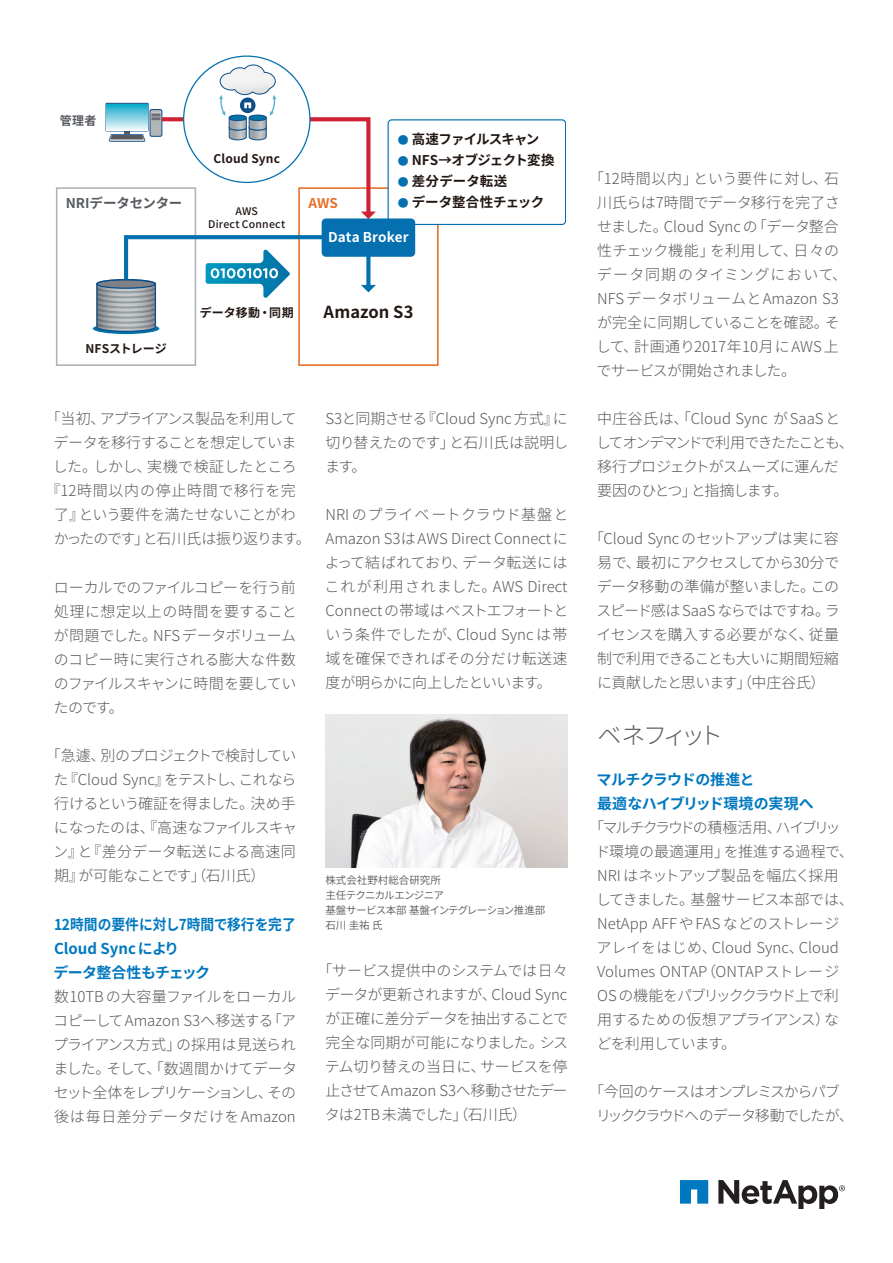
<style>
.page{position:relative;width:893px;height:1263px;background:#fff}
.page>*{position:absolute;margin:0;border:0;box-sizing:border-box;transform-origin:0 0}
.t1{font:300 24px "Noto Sans CJ Kjp";letter-spacing:-.17em;color:#585b5f}
.t2{font:700 16.5px "Noto Sans CJ Kjp";color:#221713}
.t3{font:300 15px/24px "Noto Sans CJ Kjp";letter-spacing:-.02em;color:#57585a;text-align:justify}
.t4{font:300 15px/24px "Noto Sans CJ Kjp";color:#57585a}
.t5{font:300 15px/24px "Noto Sans CJ Kjp";letter-spacing:-.05em;color:#57585a}
.t6{font:700 15px/24px "Noto Sans CJ Kjp";letter-spacing:-.01em;color:#0078c0;scale:.92 1}
.t7{font:300 15px/24px "Noto Sans CJ Kjp";letter-spacing:-.09em;color:#57585a}
.t8{font:700 15px/24px "Noto Sans CJ Kjp";letter-spacing:-.035em;color:#0078c0}
.t9{font:300 15px "Noto Sans CJ Kjp";letter-spacing:-.08em;color:#57585a}
.t10{font:300 15px "Noto Sans CJ Kjp";letter-spacing:-.075em;color:#57585a}
.t11{font:300 15px "Noto Sans CJ Kjp";letter-spacing:-.045em;color:#57585a}
.t12{font:300 15px "Noto Sans CJ Kjp";letter-spacing:.04em;color:#57585a}
.t13{font:700 13.5px "Noto Sans CJ Kjp";letter-spacing:-.045em;color:#221713}
.t14{font:700 13.5px "Noto Sans CJ Kjp";letter-spacing:-.06em;color:#221713}
.t15{font:700 13.5px "Noto Sans CJ Kjp";letter-spacing:-.02em;color:#221713}
.t16{font:700 13.5px "Noto Sans CJ Kjp";letter-spacing:-.005em;color:#575b5f}
.t17{font:700 13.5px "Noto Sans CJ Kjp";letter-spacing:.01em;color:#fff}
.t18{font:700 13.5px "Noto Sans CJ Kjp";letter-spacing:.015em;color:#221713}
.t19{font:700 13.5px "Noto Sans CJ Kjp";color:#e47027}
.t20{font:700 12px "Noto Sans CJ Kjp";letter-spacing:.01em;color:#221713}
.t21{font:700 12px "Noto Sans CJ Kjp";color:#575b5f}
.t22{font:600 10.5px/15px "Noto Sans CJ Kjp";letter-spacing:-.035em;color:#57585a}
.t23{font:500 10.5px/12.6px "Noto Sans CJ Kjp";letter-spacing:.02em;color:#221713;text-align:center}
.s1{font-size:10.8px;color:#0470af}
</style>
<div class="page">
<svg style="left:680px;top:1180px;width:28px;height:23px"></svg>
<svg style="left:718px;top:1180px;width:127px;height:29px"></svg>
<img style="left:325px;top:714px;width:242px;height:153px">
<svg style="left:56px;top:56px;width:510px;height:310px"></svg>
<p class="t21" style="left:60px;top:114px;width:38px">管理者</p>
<p class="t16" style="left:66px;top:195px;width:118px">NRIデータセンター</p>
<p class="t20" style="left:213px;top:152px;width:68px">Cloud Sync</p>
<p class="t23" style="left:208px;top:205px;width:78px">AWS<br>Direct Connect</p>
<p class="t14" style="left:398px;top:132px;width:143px"><span class="s1">●</span> 高速ファイルスキャン</p>
<p class="t13" style="left:398px;top:153px;width:158px"><span class="s1">●</span> NFS→オブジェクト変換</p>
<p class="t18" style="left:398px;top:174px;width:111px"><span class="s1">●</span> 差分データ転送</p>
<p class="t15" style="left:398px;top:195px;width:148px"><span class="s1">●</span> データ整合性チェック</p>
<p class="t17" style="left:328px;top:229px;width:82px">Data Broker</p>
<p class="t19" style="left:308px;top:195px;width:31px">AWS</p>
<p class="t20" style="left:85px;top:342px;width:83px">NFSストレージ</p>
<p class="t20" style="left:200px;top:305px;width:95px">データ移動・同期</p>
<p class="t2" style="left:324px;top:303px;width:91px">Amazon S3</p>
<p class="t10" style="left:46px;top:410px;width:252px">「当初、アプライアンス製品を利用して</p>
<p class="t11" style="left:54px;top:434px;width:245px">データを移行することを想定していま</p>
<p class="t3" style="left:53px;top:455px;width:246px">した。しかし、実機で検証したところ</p>
<p class="t12" style="left:46px;top:482px;width:251px">『12時間以内の停止時間で移行を完</p>
<p class="t3" style="left:54px;top:503px;width:243px">了』という要件を満たせないことがわ</p>
<p class="t9" style="left:54px;top:530px;width:259px">かったのです」と石川氏は振り返ります。</p>
<p class="t3" style="left:54px;top:575px;width:245px">ローカルでのファイルコピーを行う前処理に想定以上の時間を要することが問題でした。NFSデータボリュームのコピー時に実行される膨大な件数のファイルスキャンに時間を要していたのです。</p>
<p class="t3" style="left:53px;top:744px;width:246px;text-indent:-7px">「急遽、別のプロジェクトで検討していた『Cloud Sync』をテストし、これなら行けるという確証を得ました。決め手になったのは、『高速なファイルスキャン』と『差分データ転送による高速同期』が可能なことです」（石川氏）</p>
<p class="t6" style="left:54px;top:912px;width:265px">12時間の要件に対し7時間で移行を完了<br>Cloud Sync により<br>データ整合性もチェック</p>
<p class="t3" style="left:53px;top:984px;width:245px">数10TB の大容量ファイルをローカルコピーしてAmazon S3へ移送する「アプライアンス方式」の採用は見送られました。そして、「数週間かけてデータセット全体をレプリケーションし、その後は毎日差分データだけをAmazon</p>
<p class="t3" style="left:325px;top:407px;width:245px">S3と同期させる『Cloud Sync 方式』に切り替えたのです」と石川氏は説明します。</p>
<p class="t3" style="left:325px;top:503px;width:246px">NRI のプライベートクラウド基盤とAmazon S3は AWS Direct Connect によって結ばれており、データ転送にはこれが利用されました。AWS Direct Connect の帯域はベストエフォートという条件でしたが、Cloud Sync は帯域を確保できればその分だけ転送速度が明らかに向上したといいます。</p>
<p class="t22" style="left:325px;top:873px;width:221px">株式会社野村総合研究所<br>主任テクニカルエンジニア<br>基盤サービス本部 基盤インテグレーション推進部石川 圭祐 氏</p>
<p class="t3" style="left:325px;top:959px;width:245px;text-indent:-7px">「サービス提供中のシステムでは日々データが更新されますが、Cloud Syncが正確に差分データを抽出することで完全な同期が可能になりました。システム切り替えの当日に、サービスを停止させてAmazon S3へ移動させたデータは2TB 未満でした」（石川氏）</p>
<p class="t4" style="left:596px;top:167px;width:253px;text-indent:-7px">「12時間以内」という要件に対し、石川氏らは7時間でデータ移行を完了させました。Cloud Syncの「データ整合性チェック機能」を利用して、日々のデータ同期のタイミングにおいて、<br>NFS データボリュームとAmazon S3が完全に同期していることを確認。そして、計画通り2017年10月に AWS 上でサービスが開始されました。</p>
<p class="t5" style="left:596px;top:407px;width:259px">中庄谷氏は、「Cloud Sync が SaaS としてオンデマンドで利用できたたことも、移行プロジェクトがスムーズに運んだ要因のひとつ」と指摘します。</p>
<p class="t3" style="left:589px;top:527px;width:252px;text-align:center">「Cloud Sync のセットアップは実に容易で、最初にアクセスしてから30分でデータ移動の準備が整いました。このスピード感は SaaS ならではですね。ライセンスを購入する必要がなく、従量制で利用できることも大いに期間短縮に貢献したと思います」（中庄谷氏）</p>
<h1 class="t1" style="left:597px;top:722px;width:127px">ベネフィット</h1>
<p class="t8" style="left:596px;top:767px;width:219px">マルチクラウドの推進と<br>最適なハイブリッド環境の実現へ</p>
<p class="t3" style="left:595px;top:815px;width:260px;text-align:left;text-indent:-6px">「マルチクラウドの積極活用、ハイブリッド環境の最適運用」を推進する過程で、<br>NRI はネットアップ製品を幅広く採用してきました。基盤サービス本部では、<br>NetApp AFF や FAS などのストレージアレイをはじめ、Cloud Sync、Cloud<br>Volumes ONTAP（ONTAP ストレージ<br>OS の機能をパブリッククラウド上で利用するための仮想アプライアンス）などを利用しています。</p>
<p class="t7" style="left:596px;top:1079px;width:259px;text-indent:-7px">「今回のケースはオンプレミスからパブリッククラウドへのデータ移動でしたが、</p>
</div>
